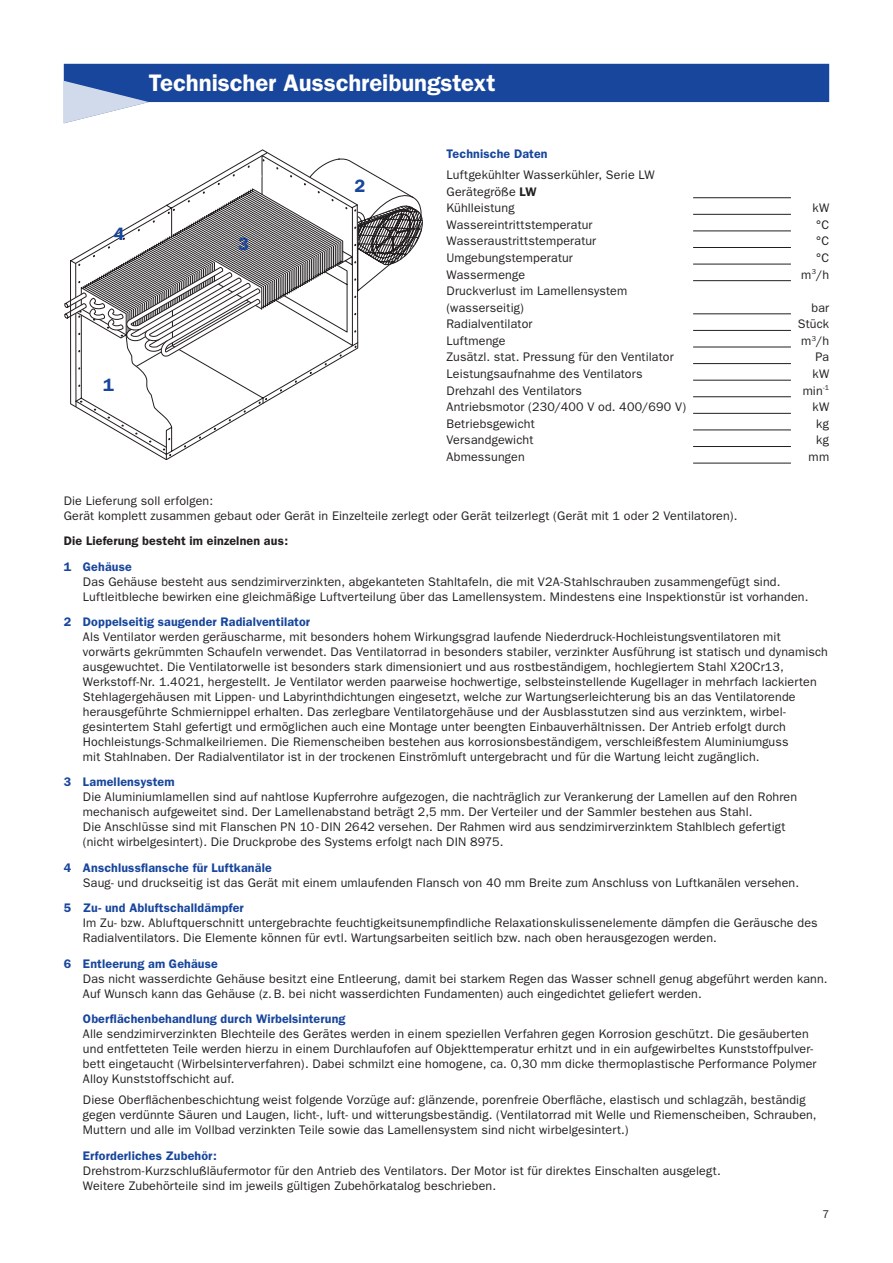
<style>
.page{position:relative;width:893px;height:1263px;background:#fff}
.page>*{position:absolute;margin:0;border:0;box-sizing:border-box;transform-origin:0 0}
.t1{font:600 24px "Franklin Gothic";letter-spacing:-.005em;color:#fff}
.t2{font:600 18px "Franklin Gothic";color:#18469d}
.t3{font:12.45px/15px "Franklin Gothic LT";letter-spacing:.01em;color:#231f20}
.t4{font:600 12.45px "Franklin Gothic";letter-spacing:.01em;color:#18469d}
.t5{font:600 12.45px "Franklin Gothic";letter-spacing:.01em;color:#231f20}
.t6{font:11.25px "Franklin Gothic LT";color:#231f20}
.s1{font-family:"Franklin Gothic";font-weight:600}
</style>
<div class="page">
<svg style="left:65px;top:165px;width:357px;height:184px"></svg>
<svg style="left:70px;top:149px;width:288px;height:311px"></svg>
<hr style="left:693px;top:197px;width:98px;height:1px;background:#231f20">
<hr style="left:693px;top:214px;width:98px;height:1px;background:#231f20">
<hr style="left:693px;top:231px;width:98px;height:1px;background:#231f20">
<hr style="left:693px;top:247px;width:98px;height:1px;background:#231f20">
<hr style="left:693px;top:264px;width:98px;height:1px;background:#231f20">
<hr style="left:693px;top:280px;width:98px;height:1px;background:#231f20">
<hr style="left:693px;top:314px;width:98px;height:1px;background:#231f20">
<hr style="left:693px;top:330px;width:98px;height:1px;background:#231f20">
<hr style="left:693px;top:347px;width:98px;height:1px;background:#231f20">
<hr style="left:693px;top:363px;width:98px;height:1px;background:#231f20">
<hr style="left:693px;top:380px;width:98px;height:1px;background:#231f20">
<hr style="left:693px;top:396px;width:98px;height:1px;background:#231f20">
<hr style="left:693px;top:413px;width:98px;height:1px;background:#231f20">
<hr style="left:693px;top:430px;width:98px;height:1px;background:#231f20">
<hr style="left:693px;top:446px;width:98px;height:1px;background:#231f20">
<hr style="left:693px;top:463px;width:98px;height:1px;background:#231f20">
<div style="left:64px;top:64px;width:765px;height:39px;background:#18469d"></div>
<svg style="left:64px;top:81px;width:85px;height:42px"></svg>
<h2 class="t2" style="left:114px;top:223px;width:12px">4</h2>
<h2 class="t2" style="left:103px;top:374px;width:12px">1</h2>
<h1 class="t1" style="left:149px;top:69px;width:348px">Technischer Ausschreibungstext</h1>
<h2 class="t2" style="left:354px;top:175px;width:12px">2</h2>
<p class="t4" style="left:446px;top:147px;width:103px">Technische Daten</p>
<p class="t3" style="left:446px;top:167px;width:210px;line-height:16.6px">Luftgekühlter Wasserkühler, Serie LW<br>Gerätegröße <span class="s1">LW<br></span>Kühlleistung</p>
<p class="t3" style="left:812px;top:201px;width:18px">kW</p>
<h2 class="t2" style="left:238px;top:233px;width:12px">3</h2>
<p class="t3" style="left:446px;top:217px;width:148px">Wassereintrittstemperatur</p>
<p class="t3" style="left:816px;top:217px;width:14px">°C</p>
<p class="t3" style="left:446px;top:234px;width:151px">Wasseraustrittstemperatur</p>
<p class="t3" style="left:816px;top:234px;width:14px">°C</p>
<p class="t3" style="left:446px;top:250px;width:128px">Umgebungstemperatur</p>
<p class="t3" style="left:816px;top:250px;width:14px">°C</p>
<p class="t3" style="left:446px;top:267px;width:80px">Wassermenge</p>
<p class="t3" style="left:801px;top:267px;width:29px">m<sup>3</sup>/h</p>
<p class="t3" style="left:446px;top:283px;width:182px;line-height:16.6px">Druckverlust im Lamellensystem (wasserseitig)</p>
<p class="t3" style="left:811px;top:300px;width:19px">bar</p>
<p class="t3" style="left:446px;top:317px;width:88px">Radialventilator</p>
<p class="t3" style="left:798px;top:317px;width:33px">Stück</p>
<p class="t3" style="left:446px;top:333px;width:61px">Luftmenge</p>
<p class="t3" style="left:801px;top:333px;width:29px">m<sup>3</sup>/h</p>
<p class="t3" style="left:446px;top:350px;width:229px">Zusätzl. stat. Pressung für den Ventilator</p>
<p class="t3" style="left:815px;top:350px;width:15px">Pa</p>
<p class="t3" style="left:446px;top:366px;width:198px">Leistungsaufnahme des Ventilators</p>
<p class="t3" style="left:812px;top:366px;width:18px">kW</p>
<p class="t3" style="left:446px;top:383px;width:137px">Drehzahl des Ventilators</p>
<p class="t3" style="left:803px;top:383px;width:28px">min<sup>-1</sup></p>
<p class="t3" style="left:446px;top:400px;width:241px">Antriebsmotor (230/400 V od. 400/690 V)</p>
<p class="t3" style="left:812px;top:400px;width:18px">kW</p>
<p class="t3" style="left:446px;top:416px;width:90px">Betriebsgewicht</p>
<p class="t3" style="left:816px;top:416px;width:14px">kg</p>
<p class="t3" style="left:446px;top:433px;width:88px">Versandgewicht</p>
<p class="t3" style="left:816px;top:433px;width:14px">kg</p>
<p class="t3" style="left:446px;top:449px;width:80px">Abmessungen</p>
<p class="t3" style="left:809px;top:449px;width:22px">mm</p>
<p class="t3" style="left:64px;top:493px;width:675px">Die Lieferung soll erfolgen:<br>Gerät komplett zusammen gebaut oder Gerät in Einzelteile zerlegt oder Gerät teilzerlegt (Gerät mit 1 oder 2 Ventilatoren).</p>
<p class="t5" style="left:64px;top:534px;width:226px">Die Lieferung besteht im einzelnen aus:</p>
<p class="t4" style="left:64px;top:559px;width:70px">1 Gehäuse</p>
<p class="t3" style="left:83px;top:574px;width:727px">Das Gehäuse besteht aus sendzimirverzinkten, abgekanteten Stahltafeln, die mit V2A-Stahlschrauben zusammengefügt sind.<br>Luftleitbleche bewirken eine gleichmäßige Luftverteilung über das Lamellensystem. Mindestens eine Inspektionstür ist vorhanden.</p>
<p class="t4" style="left:64px;top:615px;width:248px">2 Doppelseitig saugender Radialventilator</p>
<p class="t3" style="left:83px;top:630px;width:747px">Als Ventilator werden geräuscharme, mit besonders hohem Wirkungsgrad laufende Niederdruck-Hochleistungsventilatoren mit vorwärts gekrümmten Schaufeln verwendet. Das Ventilatorrad in besonders stabiler, verzinkter Ausführung ist statisch und dynamisch ausgewuchtet. Die Ventilatorwelle ist besonders stark dimensioniert und aus rostbeständigem, hochlegiertem Stahl X20Cr13, Werkstoff-Nr. 1.4021, hergestellt. Je Ventilator werden paarweise hochwertige, selbsteinstellende Kugellager in mehrfach lackierten Stehlagergehäusen mit Lippen- und Labyrinthdichtungen eingesetzt, welche zur Wartungserleichterung bis an das Ventilatorende herausgeführte Schmiernippel erhalten. Das zerlegbare Ventilatorgehäuse und der Ausblasstutzen sind aus verzinktem, wirbel&shy;gesintertem Stahl gefertigt und ermöglichen auch eine Montage unter beengten Einbauverhältnissen. Der Antrieb erfolgt durch Hochleistungs-Schmalkeilriemen. Die Riemenscheiben bestehen aus korrosionsbeständigem, verschleißfestem Aluminiumguss<br>mit Stahlnaben. Der Radialventilator ist in der trockenen Einströmluft untergebracht und für die Wartung leicht zugänglich.</p>
<p class="t4" style="left:64px;top:775px;width:112px">3 Lamellensystem</p>
<p class="t3" style="left:83px;top:790px;width:716px">Die Aluminiumlamellen sind auf nahtlose Kupferrohre aufgezogen, die nachträglich zur Verankerung der Lamellen auf den Rohren mechanisch aufgeweitet sind. Der Lamellenabstand beträgt 2,5 mm. Der Verteiler und der Sammler bestehen aus Stahl.<br>Die Anschlüsse sind mit Flanschen PN 10 - DIN 2642 versehen. Der Rahmen wird aus sendzimirverzinktem Stahlblech gefertigt (nicht wirbelgesintert). Die Druckprobe des Systems erfolgt nach DIN 8975.</p>
<p class="t4" style="left:64px;top:860px;width:210px">4 Anschlussflansche für Luftkanäle</p>
<p class="t3" style="left:83px;top:875px;width:718px">Saug- und druckseitig ist das Gerät mit einem umlaufenden Flansch von 40 mm Breite zum Anschluss von Luftkanälen versehen.</p>
<p class="t4" style="left:64px;top:900px;width:181px">5 Zu- und Abluftschalldämpfer</p>
<p class="t3" style="left:83px;top:915px;width:736px">Im Zu- bzw. Abluftquerschnitt untergebrachte feuchtigkeitsunempfindliche Relaxationskulissenelemente dämpfen die Geräusche des<br>Radialventilators. Die Elemente können für evtl. Wartungsarbeiten seitlich bzw. nach oben herausgezogen werden.</p>
<p class="t4" style="left:64px;top:956px;width:156px">6 Entleerung am Gehäuse</p>
<p class="t3" style="left:83px;top:971px;width:746px">Das nicht wasserdichte Gehäuse besitzt eine Entleerung, damit bei starkem Regen das Wasser schnell genug abgeführt werden kann.<br>Auf Wunsch kann das Gehäuse (z. B. bei nicht wasserdichten Fundamenten) auch eingedichtet geliefert werden.</p>
<p class="t4" style="left:83px;top:1011px;width:264px">Oberflächenbehandlung durch Wirbelsinterung</p>
<p class="t3" style="left:83px;top:1026px;width:735px">Alle sendzimirverzinkten Blechteile des Gerätes werden in einem speziellen Verfahren gegen Korrosion geschützt. Die gesäuberten und entfetteten Teile werden hierzu in einem Durchlaufofen auf Objekttemperatur erhitzt und in ein aufgewirbeltes Kunststoffpulver&shy;bett eingetaucht (Wirbelsinterverfahren). Dabei schmilzt eine homogene, ca. 0,30 mm dicke thermoplastische Performance Polymer Alloy Kunststoffschicht auf.</p>
<p class="t3" style="left:83px;top:1092px;width:735px">Diese Oberflächenbeschichtung weist folgende Vorzüge auf: glänzende, porenfreie Oberfläche, elastisch und schlagzäh, beständig gegen verdünnte Säuren und Laugen, licht-, luft- und witterungsbeständig. (Ventilatorrad mit Welle und Riemenscheiben, Schrauben,<br>Muttern und alle im Vollbad verzinkten Teile sowie das Lamellensystem sind nicht wirbelgesintert.)</p>
<p class="t4" style="left:83px;top:1148px;width:135px">Erforderliches Zubehör:</p>
<p class="t3" style="left:83px;top:1163px;width:639px">Drehstrom-Kurzschlußläufermotor für den Antrieb des Ventilators. Der Motor ist für direktes Einschalten ausgelegt.<br>Weitere Zubehörteile sind im jeweils gültigen Zubehörkatalog beschrieben.</p>
<p class="t6" style="left:822px;top:1208px;width:8px">7</p>
</div>
